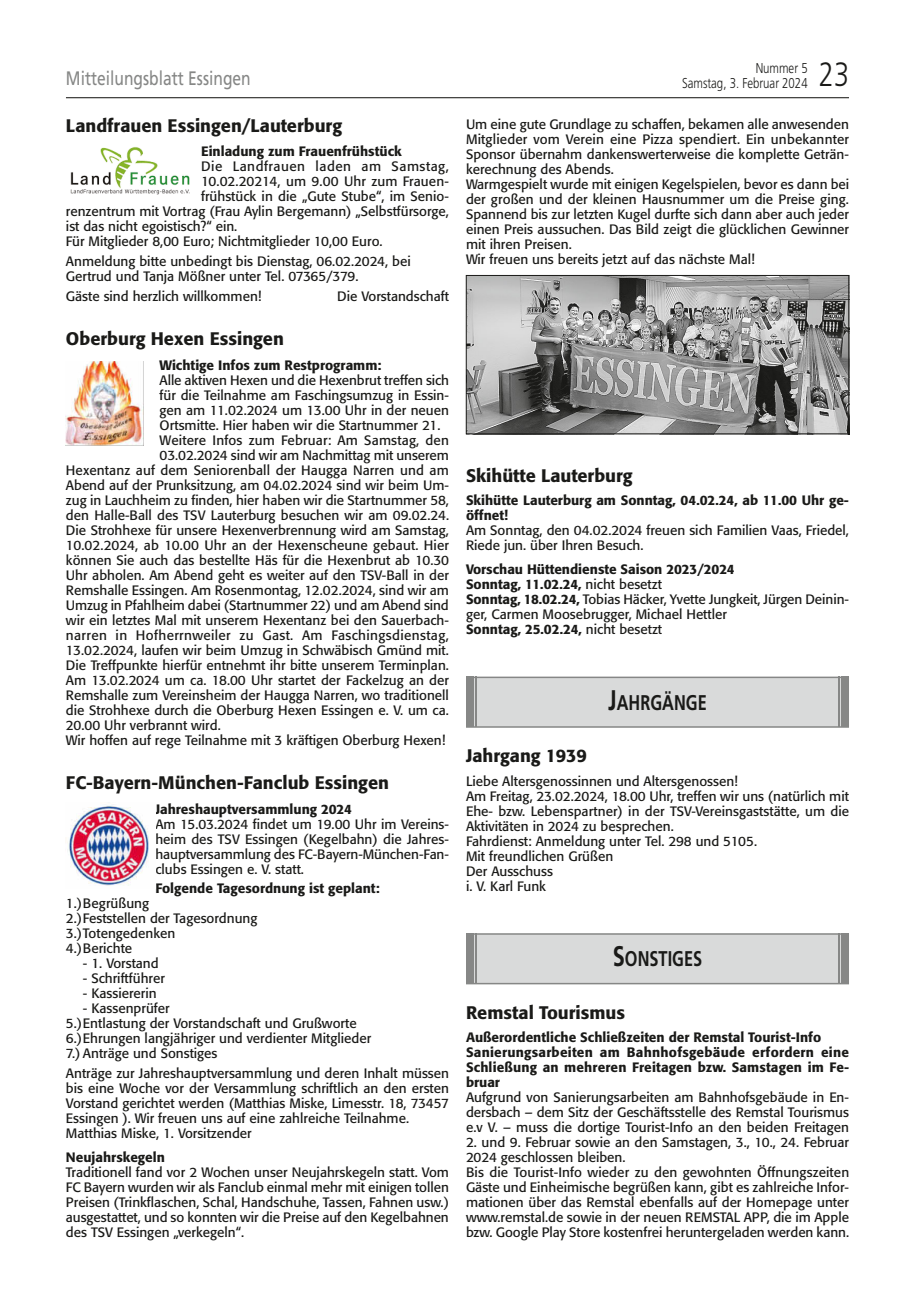
<style>
.page{position:relative;width:915px;height:1297px;background:#fff}
.page>*{position:absolute;margin:0;border:0;box-sizing:border-box;transform-origin:0 0}
.t1{font:300 33.75px "Frutiger";color:#1a1a18;scale:.8 1}
.t2{font:700 21.3px "Frutiger";color:#1a1a18;scale:.77 1}
.t3{font:19.5px "Frutiger";color:#868786;scale:.8 1}
.t4{font:500 18px "Formata";color:#1a1a18}
.t5{font:300 14.25px "Frutiger";color:#1a1a18;scale:.8 1}
.t6{font:13.5px/15px "Formata";color:#1a1a18}
.t7{font:500 13.5px/15px "Formata";color:#1a1a18}
.t8{font:13.5px "Formata";letter-spacing:.025em;color:#1a1a18}
.t9{font:13.5px "Formata";letter-spacing:.035em;color:#1a1a18}
.s1{font-weight:500}
.s2{font-size:28.35px}
</style>
<div class="page">
<hr style="left:66px;top:97px;width:782px;height:1px;background:#1a1a18">
<img style="left:70px;top:147px;width:120px;height:48px">
<img style="left:66px;top:361px;width:77px;height:85px">
<img style="left:67px;top:805px;width:82px;height:81px">
<img style="left:468px;top:277px;width:378px;height:155px">
<div style="left:466px;top:275px;width:382px;height:159px;border:1px solid #1a1a18"></div>
<div style="left:467px;top:678px;width:380px;height:48px;background:#d9dada"></div>
<div style="left:466px;top:677px;width:382px;height:51px;border:2px solid #868786"></div>
<div style="left:841px;top:677px;width:7px;height:50px;background:#868786"></div>
<hr style="left:837px;top:677px;width:2px;height:50px;background:#868786">
<div style="left:466px;top:677px;width:7px;height:50px;background:#868786"></div>
<hr style="left:475px;top:677px;width:1px;height:50px;background:#868786">
<div style="left:467px;top:935px;width:380px;height:48px;background:#d9dada"></div>
<div style="left:466px;top:933px;width:382px;height:51px;border:2px solid #868786"></div>
<div style="left:841px;top:933px;width:7px;height:51px;background:#868786"></div>
<hr style="left:837px;top:933px;width:2px;height:51px;background:#868786">
<div style="left:466px;top:933px;width:7px;height:51px;background:#868786"></div>
<hr style="left:475px;top:933px;width:1px;height:51px;background:#868786">
<p class="t5" style="left:755px;top:60px;width:66px">Nummer 5</p>
<h3 class="t3" style="left:66px;top:66px;width:232px">Mitteilungsblatt Essingen</h3>
<p class="t5" style="left:682px;top:75px;width:158px">Samstag, 3. Februar 2024</p>
<h1 class="t1" style="left:818px;top:55px;width:39px">23</h1>
<h3 class="t4" style="left:66px;top:115px;width:277px">Landfrauen Essingen/Lauterburg</h3>
<p class="t7" style="left:201px;top:144px;width:202px">Einladung zum Frauenfrühstück</p>
<p class="t9" style="left:201px;top:158px;width:249px">Die Landfrauen laden am Samstag,</p>
<p class="t6" style="left:201px;top:174px;width:249px">10.02.20214, um 9.00 Uhr zum Frauen-</p>
<p class="t6" style="left:201px;top:189px;width:249px">frühstück in die „Gute Stube“, im Senio-</p>
<p class="t6" style="left:66px;top:204px;width:384px">renzentrum mit Vortrag (Frau Aylin Bergemann) „Selbstfürsorge,</p>
<p class="t6" style="left:66px;top:219px;width:173px">ist das nicht egoistisch?“ ein.</p>
<p class="t6" style="left:66px;top:234px;width:318px">Für Mitglieder 8,00 Euro; Nichtmitglieder 10,00 Euro.</p>
<p class="t6" style="left:66px;top:254px;width:346px">Anmeldung bitte unbedingt bis Dienstag, 06.02.2024, bei<br>Gertrud und Tanja Mößner unter Tel. 07365/379.</p>
<p class="t6" style="left:66px;top:288px;width:197px">Gäste sind herzlich willkommen!</p>
<p class="t6" style="left:337px;top:288px;width:113px">Die Vorstandschaft</p>
<h3 class="t4" style="left:66px;top:328px;width:219px">Oberburg Hexen Essingen</h3>
<p class="t7" style="left:159px;top:357px;width:223px">Wichtige Infos zum Restprogramm:</p>
<p class="t6" style="left:159px;top:372px;width:291px">Alle aktiven Hexen und die Hexenbrut treffen sich</p>
<p class="t6" style="left:159px;top:387px;width:291px">für die Teilnahme am Faschingsumzug in Essin-</p>
<p class="t6" style="left:159px;top:402px;width:291px">gen am 11.02.2024 um 13.00 Uhr in der neuen</p>
<p class="t6" style="left:159px;top:417px;width:282px">Ortsmitte. Hier haben wir die Startnummer 21.</p>
<p class="t6" style="left:159px;top:432px;width:291px">Weitere Infos zum Februar: Am Samstag, den</p>
<p class="t6" style="left:159px;top:447px;width:291px">03.02.2024 sind wir am Nachmittag mit unserem</p>
<p class="t6" style="left:66px;top:462px;width:384px">Hexentanz auf dem Seniorenball der Haugga Narren und am</p>
<p class="t6" style="left:66px;top:477px;width:384px">Abend auf der Prunksitzung, am 04.02.2024 sind wir beim Um-</p>
<p class="t6" style="left:66px;top:492px;width:384px">zug in Lauchheim zu finden, hier haben wir die Startnummer 58,</p>
<p class="t6" style="left:66px;top:507px;width:384px">den Halle-Ball des TSV Lauterburg besuchen wir am 09.02.24.</p>
<p class="t6" style="left:66px;top:522px;width:384px">Die Strohhexe für unsere Hexenverbrennung wird am Samstag,</p>
<p class="t6" style="left:66px;top:537px;width:384px">10.02.2024, ab 10.00 Uhr an der Hexenscheune gebaut. Hier</p>
<p class="t6" style="left:66px;top:552px;width:384px">können Sie auch das bestellte Häs für die Hexenbrut ab 10.30</p>
<p class="t6" style="left:66px;top:567px;width:384px">Uhr abholen. Am Abend geht es weiter auf den TSV-Ball in der</p>
<p class="t6" style="left:66px;top:582px;width:384px">Remshalle Essingen. Am Rosenmontag, 12.02.2024, sind wir am</p>
<p class="t6" style="left:66px;top:597px;width:384px">Umzug in Pfahlheim dabei (Startnummer 22) und am Abend sind</p>
<p class="t6" style="left:66px;top:612px;width:384px">wir ein letztes Mal mit unserem Hexentanz bei den Sauerbach-</p>
<p class="t8" style="left:66px;top:627px;width:384px">narren in Hofherrnweiler zu Gast. Am Faschingsdienstag,</p>
<p class="t6" style="left:66px;top:642px;width:384px">13.02.2024, laufen wir beim Umzug in Schwäbisch Gmünd mit.</p>
<p class="t6" style="left:66px;top:657px;width:384px">Die Treffpunkte hierfür entnehmt ihr bitte unserem Terminplan.</p>
<p class="t6" style="left:66px;top:672px;width:384px">Am 13.02.2024 um ca. 18.00 Uhr startet der Fackelzug an der</p>
<p class="t6" style="left:66px;top:687px;width:384px">Remshalle zum Vereinsheim der Haugga Narren, wo traditionell</p>
<p class="t6" style="left:66px;top:702px;width:384px">die Strohhexe durch die Oberburg Hexen Essingen e. V. um ca.</p>
<p class="t6" style="left:66px;top:717px;width:156px">20.00 Uhr verbrannt wird.</p>
<p class="t6" style="left:66px;top:732px;width:381px">Wir hoffen auf rege Teilnahme mit 3 kräftigen Oberburg Hexen!</p>
<h3 class="t4" style="left:66px;top:772px;width:324px">FC-Bayern-München-Fanclub Essingen</h3>
<p class="t7" style="left:155px;top:801px;width:198px">Jahreshauptversammlung 2024</p>
<p class="t6" style="left:155px;top:816px;width:295px;text-align:justify">Am 15.03.2024 findet um 19.00 Uhr im Vereins&shy;heim des TSV Essingen (Kegelbahn) die Jahres&shy;hauptversammlung des FC-Bayern-München-Fan&shy;clubs Essingen e. V. statt.</p>
<p class="t7" style="left:155px;top:881px;width:226px">Folgende Tagesordnung ist geplant:</p>
<p class="t6" style="left:66px;top:896px;width:193px">1.) Begrüßung<br>2.) Feststellen der Tagesordnung<br>3.) Totengedenken<br>4.) Berichte</p>
<p class="t6" style="left:83px;top:956px;width:77px">- 1. Vorstand</p>
<p class="t6" style="left:83px;top:971px;width:83px">- Schriftführer</p>
<p class="t6" style="left:83px;top:986px;width:75px">- Kassiererin</p>
<p class="t6" style="left:66px;top:1001px;width:307px;text-indent:17px">- Kassenprüfer<br>5.) Entlastung der Vorstandschaft und Grußworte 6.) Ehrungen langjähriger und verdienter Mitglieder 7.) Anträge und Sonstiges</p>
<p class="t6" style="left:66px;top:1066px;width:384px">Anträge zur Jahreshauptversammlung und deren Inhalt müssen bis eine Woche vor der Versammlung schriftlich an den ersten Vorstand gerichtet werden (Matthias Miske, Limesstr. 18, 73457<br>Essingen ). Wir freuen uns auf eine zahlreiche Teilnahme.<br>Matthias Miske, 1. Vorsitzender</p>
<p class="t7" style="left:66px;top:1150px;width:100px">Neujahrskegeln</p>
<p class="t6" style="left:66px;top:1165px;width:384px;text-align:justify">Traditionell fand vor 2 Wochen unser Neujahrskegeln statt. Vom FC Bayern wurden wir als Fanclub einmal mehr mit einigen tollen Preisen (Trinkflaschen, Schal, Handschuhe, Tassen, Fahnen usw.) ausgestattet, und so konnten wir die Preise auf den Kegelbahnen des TSV Essingen „verkegeln“.</p>
<p class="t6" style="left:466px;top:116px;width:384px">Um eine gute Grundlage zu schaffen, bekamen alle anwesenden Mitglieder vom Verein eine Pizza spendiert. Ein unbekannter Sponsor übernahm dankenswerterweise die komplette Geträn&shy;kerechnung des Abends.<br>Warmgespielt wurde mit einigen Kegelspielen, bevor es dann bei der großen und der kleinen Hausnummer um die Preise ging.<br>Spannend bis zur letzten Kugel durfte sich dann aber auch jeder einen Preis aussuchen. Das Bild zeigt die glücklichen Gewinner mit ihren Preisen.<br>Wir freuen uns bereits jetzt auf das nächste Mal!</p>
<h3 class="t4" style="left:466px;top:464px;width:168px">Skihütte Lauterburg</h3>
<p class="t7" style="left:466px;top:493px;width:384px">Skihütte Lauterburg am Sonntag, 04.02.24, ab 11.00 Uhr ge&shy;öffnet!</p>
<p class="t6" style="left:466px;top:523px;width:384px">Am Sonntag, den 04.02.2024 freuen sich Familien Vaas, Friedel,<br>Riede jun. über Ihren Besuch.</p>
<p class="t6" style="left:466px;top:562px;width:384px"><span class="s1">Vorschau Hüttendienste Saison 2023/2024<br>Sonntag, 11.02.24,</span> nicht besetzt<br><span class="s1">Sonntag, 18.02.24,</span> Tobias Häcker, Yvette Jungkeit, Jürgen Deinin&shy;ger, Carmen Moosebrugger, Michael Hettler<br><span class="s1">Sonntag, 25.02.24,</span> nicht besetzt</p>
<h2 class="t2" style="left:608px;top:690px;width:129px"><span class="s2">J</span>AHRGÄNGE</h2>
<h3 class="t4" style="left:466px;top:744px;width:122px">Jahrgang 1939</h3>
<p class="t6" style="left:466px;top:773px;width:384px">Liebe Altersgenossinnen und Altersgenossen!<br>Am Freitag, 23.02.2024, 18.00 Uhr, treffen wir uns (natürlich mit Ehe- bzw. Lebenspartner) in der TSV-Vereinsgaststätte, um die Aktivitäten in 2024 zu besprechen.<br>Fahrdienst: Anmeldung unter Tel. 298 und 5105.<br>Mit freundlichen Grüßen<br>Der Ausschuss<br>i. V. Karl Funk</p>
<h2 class="t2" style="left:612px;top:946px;width:118px"><span class="s2">S</span>ONSTIGES</h2>
<h3 class="t4" style="left:466px;top:1001px;width:161px">Remstal Tourismus</h3>
<p class="t7" style="left:466px;top:1030px;width:384px">Außerordentliche Schließzeiten der Remstal Tourist-Info Sanierungsarbeiten am Bahnhofsgebäude erfordern eine Schließung an mehreren Freitagen bzw. Samstagen im Fe&shy;bruar</p>
<p class="t6" style="left:466px;top:1090px;width:384px;text-align:justify">Aufgrund von Sanierungsarbeiten am Bahnhofsgebäude in En&shy;dersbach – dem Sitz der Geschäftsstelle des Remstal Tourismus e.v V. – muss die dortige Tourist-Info an den beiden Freitagen</p>
<p class="t6" style="left:466px;top:1135px;width:384px">2. und 9. Februar sowie an den Samstagen, 3., 10., 24. Februar 2024 geschlossen bleiben.<br>Bis die Tourist-Info wieder zu den gewohnten Öffnungszeiten Gäste und Einheimische begrüßen kann, gibt es zahlreiche Infor&shy;mationen über das Remstal ebenfalls auf der Homepage unter www.remstal.de sowie in der neuen REMSTAL APP, die im Apple bzw. Google Play Store kostenfrei heruntergeladen werden kann.</p>
</div>
